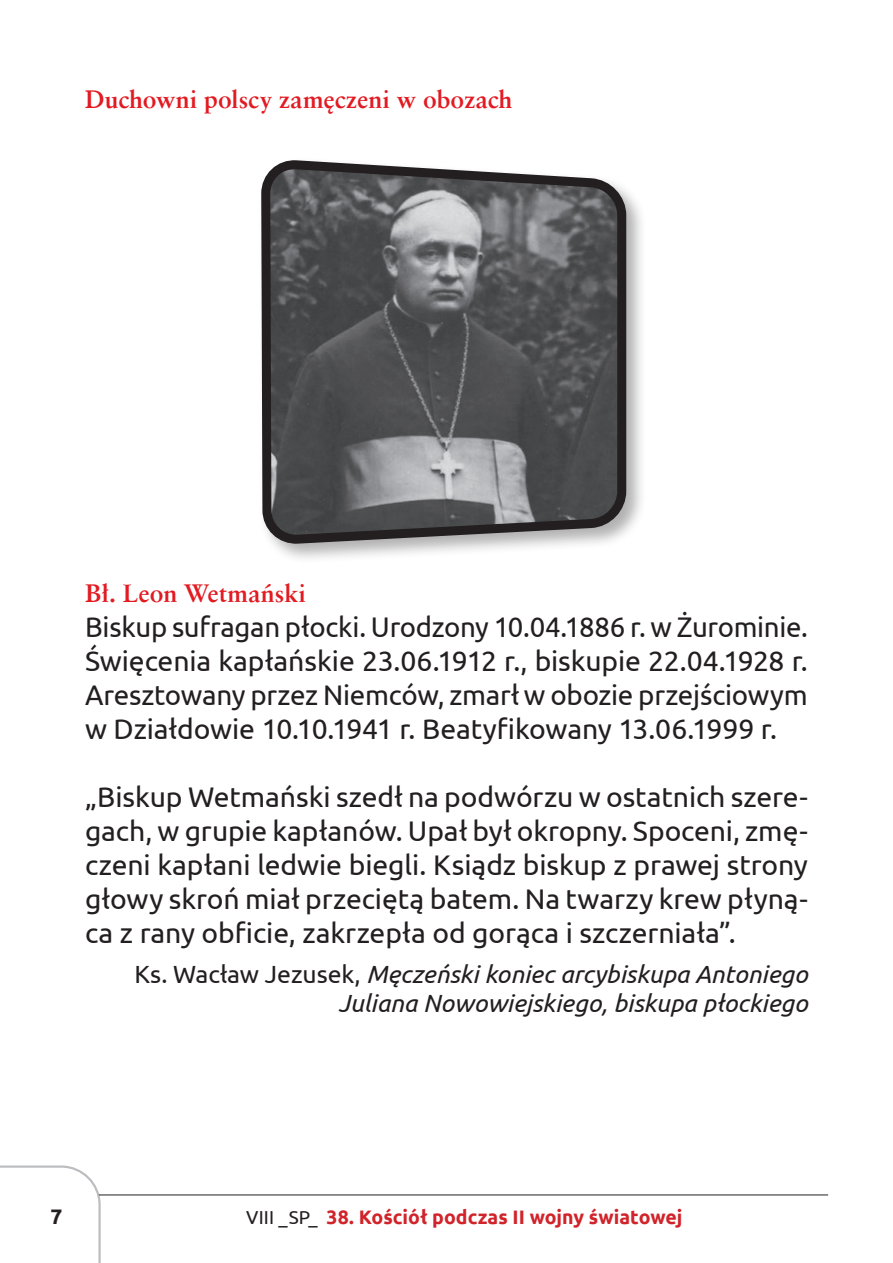
<style>
.page{position:relative;width:893px;height:1263px;background:#fff}
.page>*{position:absolute;margin:0;border:0;box-sizing:border-box;transform-origin:0 0}
.t1{font:28.35px/34px "Ubuntu";letter-spacing:-.005em;color:#231f20;text-align:justify}
.t2{font:700 25.05px "Class Garmnd EU";letter-spacing:.005em;color:#e21a21}
.t3{font:italic 24.75px/29.7px "Ubuntu";color:#231f20;text-align:right}
.t4{font:700 21px "Ubuntu";color:#231f20}
.t5{font:700 19.5px "Ubuntu";color:#d1232a}
.s1{font-style:normal}
.s2{font-weight:400;font-size:18.75px;color:#231f20}
</style>
<div class="page">
<svg style="left:0;top:1165px;width:101px;height:98px"></svg>
<hr style="left:99px;top:1195px;width:729px;height:1px;background:#231f20">
<div style="left:258px;top:157px;width:389px;height:407px;background:#231f20;opacity:.35"></div>
<svg style="left:258px;top:164px;width:373px;height:385px"></svg>
<p class="t2" style="left:85px;top:84px;width:429px">Duchowni polscy zamęczeni w obozach</p>
<p class="t2" style="left:85px;top:578px;width:222px">Bł. Leon Wetmański</p>
<p class="t1" style="left:85px;top:608px;width:724px">Biskup sufragan płocki. Urodzony 10.04.1886 r. w Żurominie.<br>Święcenia kapłańskie 23.06.1912 r., biskupie 22.04.1928 r.<br>Aresztowany przez Niemców, zmarł w obozie przejściowym w Działdowie 10.10.1941 r. Beatyfikowany 13.06.1999 r.</p>
<p class="t1" style="left:85px;top:779px;width:724px">„Biskup Wetmański szedł na podwórzu w ostatnich szere&shy;gach, w grupie kapłanów. Upał był okropny. Spoceni, zmę&shy;czeni kapłani ledwie biegli. Ksiądz biskup z prawej strony głowy skroń miał przeciętą batem. Na twarzy krew płyną&shy;ca z rany obficie, zakrzepła od gorąca i szczerniała”.</p>
<p class="t3" style="left:134px;top:958px;width:675px"><span class="s1">Ks. Wacław Jezusek,</span> Męczeński koniec arcybiskupa Antoniego<br>Juliana Nowowiejskiego, biskupa płockiego</p>
<p class="t4" style="left:50px;top:1204px;width:13px">7</p>
<p class="t5" style="left:246px;top:1205px;width:438px"><span class="s2">VIII _SP_</span> 38. Kościół podczas II wojny światowej</p>
</div>
